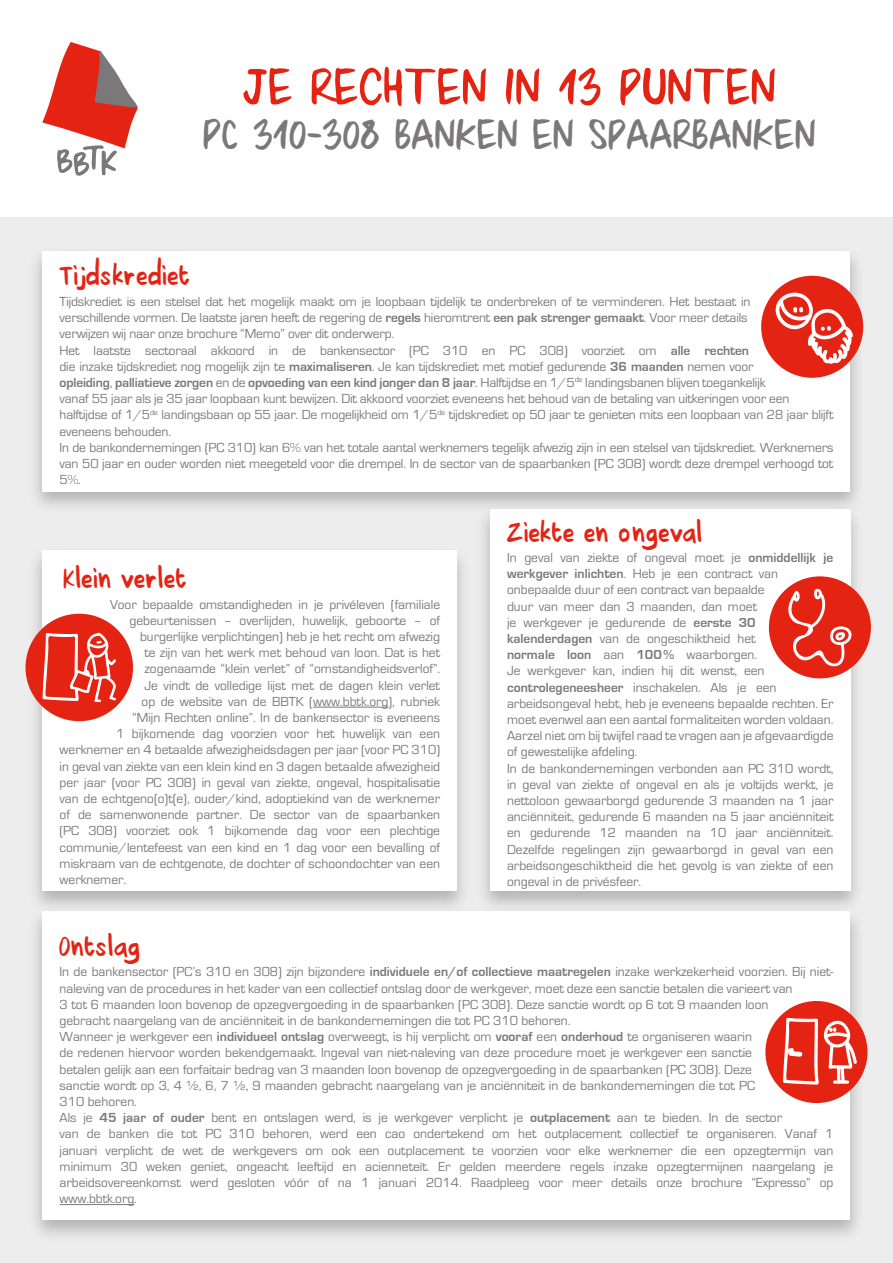
<style>
.page{position:relative;width:893px;height:1263px;background:#fff}
.page>*{position:absolute;margin:0;border:0;box-sizing:border-box;transform-origin:0 0}
.t1{font:51px "C2015 Text";color:#e42313}
.t2{font:42px "C2015 Text";color:#7b7879}
.t3{font:27px "ESSV2016 Text";color:#e42313}
.t4{font:13.5px/16.2px "Eurostile";color:#7b7879}
.s1{font-weight:700}
</style>
<div class="page">
<div style="left:0;top:218px;width:893px;height:1045px;background:#ededed"></div>
<svg style="left:42px;top:42px;width:96px;height:134px"></svg>
<div style="left:28px;top:245px;width:837px;height:269px;background:#7b7879;opacity:.5"></div>
<div style="left:43px;top:251px;width:807px;height:240px;background:#fff"></div>
<div style="left:761px;top:276px;width:102px;height:102px;background:#e42313;border-radius:50%"></div>
<svg style="left:774px;top:292px;width:79px;height:72px"></svg>
<div style="left:28px;top:906px;width:837px;height:338px;background:#7b7879;opacity:.5"></div>
<div style="left:43px;top:912px;width:807px;height:308px;background:#fff"></div>
<hr style="left:60px;top:1204px;width:74px;height:1px;background:#7b7879">
<div style="left:28px;top:545px;width:444px;height:369px;background:#7b7879;opacity:.5"></div>
<div style="left:43px;top:551px;width:414px;height:340px;background:#fff"></div>
<hr style="left:313px;top:707px;width:76px;height:1px;background:#7b7879">
<div style="left:765px;top:1001px;width:102px;height:102px;background:#e42313;border-radius:50%"></div>
<svg style="left:782px;top:915px;width:76px;height:267px"></svg>
<div style="left:26px;top:614px;width:107px;height:107px;background:#e42313;border-radius:50%"></div>
<svg style="left:42px;top:397px;width:75px;height:306px"></svg>
<div style="left:475px;top:504px;width:389px;height:411px;background:#7b7879;opacity:.5"></div>
<div style="left:490px;top:509px;width:360px;height:382px;background:#fff"></div>
<div style="left:769px;top:576px;width:102px;height:102px;background:#e42313;border-radius:50%"></div>
<svg style="left:787px;top:588px;width:65px;height:80px"></svg>
<h1 class="t1" style="left:243px;top:46px;width:535px">JE RECHTEN IN 13 PUNTEN</h1>
<h2 class="t2" style="left:204px;top:101px;width:614px">PC 310-308 BANKEN EN SPAARBANKEN</h2>
<h3 class="t3" style="left:60px;top:255px;width:133px">Tijdskrediet</h3>
<p class="t4" style="left:60px;top:294px;width:775px">Tijdskrediet is een stelsel dat het mogelijk maakt om je loopbaan tijdelijk te onderbreken of te verminderen. Het bestaat in<br>verschillende vormen. De laatste jaren heeft de regering de <span class="s1">regels</span> hieromtrent <span class="s1">een pak strenger gemaakt</span>. Voor meer details<br>verwijzen wij naar onze brochure “Memo” over dit onderwerp.<br>Het laatste sectoraal akkoord in de bankensector (PC 310 en PC 308) voorziet om <span class="s1">alle rechten<br></span>die inzake tijdskrediet nog mogelijk zijn te <span class="s1">maximaliseren</span>. Je kan tijdskrediet met motief gedurende <span class="s1">36 maanden</span> nemen voor<br><span class="s1">opleiding</span>, <span class="s1">palliatieve zorgen</span> en de <span class="s1">opvoeding van een kind jonger dan 8 jaar</span>. Halftijdse en 1/5<sup>de</sup> landingsbanen blijven toegankelijk<br>vanaf 55 jaar als je 35 jaar loopbaan kunt bewijzen. Dit akkoord voorziet eveneens het behoud van de betaling van uitkeringen voor een halftijdse of 1/5<sup>de</sup> landingsbaan op 55 jaar. De mogelijkheid om 1/5<sup>de</sup> tijdskrediet op 50 jaar te genieten mits een loopbaan van 28 jaar blijft eveneens behouden.<br>In de bankondernemingen (PC 310) kan 6% van het totale aantal werknemers tegelijk afwezig zijn in een stelsel van tijdskrediet. Werknemers van 50 jaar en ouder worden niet meegeteld voor die drempel. In de sector van de spaarbanken (PC 308) wordt deze drempel verhoogd tot 5%.</p>
<h3 class="t3" style="left:64px;top:557px;width:125px">Klein verlet</h3>
<p class="t4" style="left:110px;top:596px;width:332px">Voor bepaalde omstandigheden in je privéleven (familiale</p>
<p class="t4" style="left:130px;top:612px;width:312px">gebeurtenissen – overlijden, huwelijk, geboorte – of</p>
<p class="t4" style="left:140px;top:629px;width:302px">burgerlijke verplichtingen) heb je het recht om afwezig</p>
<p class="t4" style="left:145px;top:645px;width:297px">te zijn van het werk met behoud van loon. Dat is het</p>
<p class="t4" style="left:145px;top:661px;width:297px">zogenaamde “klein verlet” of “omstandigheidsverlof”.</p>
<p class="t4" style="left:145px;top:677px;width:297px">Je vindt de volledige lijst met de dagen klein verlet</p>
<p class="t4" style="left:142px;top:693px;width:300px">op de website van de BBTK (www.bbtk.org), rubriek</p>
<p class="t4" style="left:133px;top:710px;width:309px">“Mijn Rechten online”. In de bankensector is eveneens</p>
<p class="t4" style="left:116px;top:726px;width:326px">1 bijkomende dag voorzien voor het huwelijk van een</p>
<p class="t4" style="left:60px;top:742px;width:382px">werknemer en 4 betaalde afwezigheidsdagen per jaar (voor PC 310)</p>
<p class="t4" style="left:60px;top:758px;width:382px">in geval van ziekte van een klein kind en 3 dagen betaalde afwezigheid</p>
<p class="t4" style="left:60px;top:774px;width:382px">per jaar (voor PC 308) in geval van ziekte, ongeval, hospitalisatie</p>
<p class="t4" style="left:60px;top:791px;width:382px">van de echtgeno(o)t(e), ouder/kind, adoptiekind van de werknemer</p>
<p class="t4" style="left:60px;top:807px;width:382px">of de samenwonende partner. De sector van de spaarbanken</p>
<p class="t4" style="left:60px;top:823px;width:382px">(PC 308) voorziet ook 1 bijkomende dag voor een plechtige</p>
<p class="t4" style="left:60px;top:839px;width:382px">communie/lentefeest van een kind en 1 dag voor een bevalling of</p>
<p class="t4" style="left:60px;top:855px;width:382px">miskraam van de echtgenote, de dochter of schoondochter van een</p>
<p class="t4" style="left:60px;top:872px;width:68px">werknemer.</p>
<h3 class="t3" style="left:507px;top:511px;width:197px">Ziekte en ongeval</h3>
<p class="t4" style="left:507px;top:550px;width:328px">In geval van ziekte of ongeval moet je <span class="s1">onmiddellijk je werkgever inlichten</span>. Heb je een contract van onbepaalde duur of een contract van bepaalde<br>duur van meer dan 3 maanden, dan moet<br>je werkgever je gedurende de <span class="s1">eerste 30 kalenderdagen</span> van de ongeschiktheid het<br><span class="s1">normale loon</span> aan <span class="s1">100%</span> waarborgen.<br>Je werkgever kan, indien hij dit wenst, een <span class="s1">controlegeneesheer</span> inschakelen. Als je een arbeidsongeval hebt, heb je eveneens bepaalde rechten. Er moet evenwel aan een aantal formaliteiten worden voldaan.<br>Aarzel niet om bij twijfel raad te vragen aan je afgevaardigde of gewestelijke afdeling.<br>In de bankondernemingen verbonden aan PC 310 wordt, in geval van ziekte of ongeval en als je voltijds werkt, je nettoloon gewaarborgd gedurende 3 maanden na 1 jaar anciënniteit, gedurende 6 maanden na 5 jaar anciënniteit en gedurende 12 maanden na 10 jaar anciënniteit.<br>Dezelfde regelingen zijn gewaarborgd in geval van een arbeidsongeschiktheid die het gevolg is van ziekte of een ongeval in de privésfeer.</p>
<h3 class="t3" style="left:60px;top:925px;width:83px">Ontslag</h3>
<p class="t4" style="left:60px;top:964px;width:775px">In de bankensector (PC’s 310 en 308) zijn bijzondere <span class="s1">individuele en/of collectieve maatregelen</span> inzake werkzekerheid voorzien. Bij niet&shy;naleving van de procedures in het kader van een collectief ontslag door de werkgever, moet deze een sanctie betalen die varieert van<br>3 tot 6 maanden loon bovenop de opzegvergoeding in de spaarbanken (PC 308). Deze sanctie wordt op 6 tot 9 maanden loon<br>gebracht naargelang van de anciënniteit in de bankondernemingen die tot PC 310 behoren.<br>Wanneer je werkgever een <span class="s1">individueel ontslag</span> overweegt, is hij verplicht om <span class="s1">vooraf</span> een <span class="s1">onderhoud</span> te organiseren waarin<br>de redenen hiervoor worden bekendgemaakt. Ingeval van niet-naleving van deze procedure moet je werkgever een sanctie<br>betalen gelijk aan een forfaitair bedrag van 3 maanden loon bovenop de opzegvergoeding in de spaarbanken (PC 308). Deze<br>sanctie wordt op 3, 4 ½, 6, 7 ½, 9 maanden gebracht naargelang van je anciënniteit in de bankondernemingen die tot PC<br>310 behoren.<br>Als je <span class="s1">45 jaar of ouder</span> bent en ontslagen werd, is je werkgever verplicht je <span class="s1">outplacement</span> aan te bieden. In de sector<br>van de banken die tot PC 310 behoren, werd een cao ondertekend om het outplacement collectief te organiseren. Vanaf 1 januari verplicht de wet de werkgevers om ook een outplacement te voorzien voor elke werknemer die een opzegtermijn van minimum 30 weken geniet, ongeacht leeftijd en acienneteït. Er gelden meerdere regels inzake opzegtermijnen naargelang je arbeidsovereenkomst werd gesloten vóór of na 1 januari 2014. Raadpleeg voor meer details onze brochure “Expresso” op www.bbtk.org.</p>
</div>
